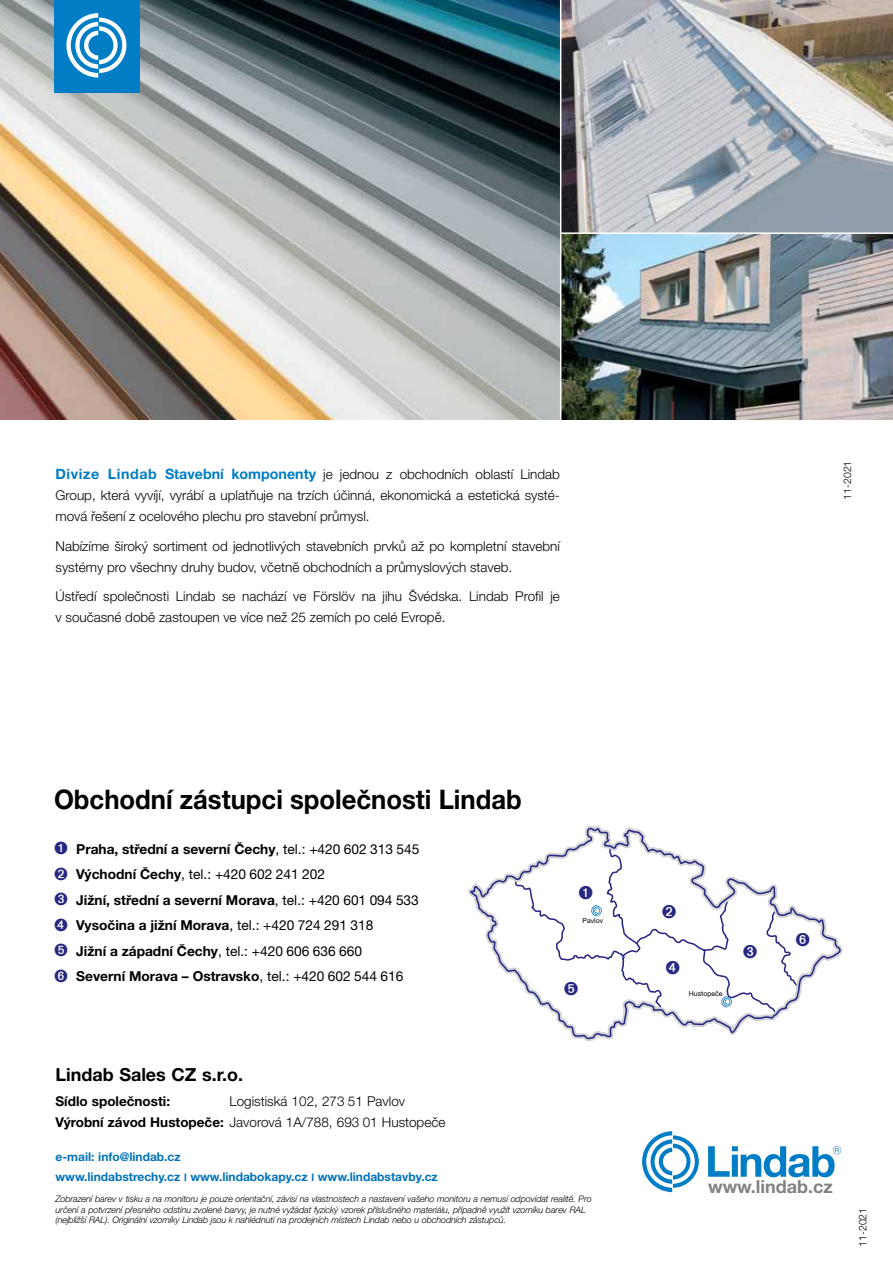
<style>
.page{position:relative;width:893px;height:1263px;background:#fff}
.page>*{position:absolute;margin:0;border:0;box-sizing:border-box;transform-origin:0 0}
.t1{font:700 27px "Helvetica Neue CE";color:#000;scale:.95 1}
.t2{font:700 18px "Helvetica Neue CE";color:#000}
.t3{font:700 18px "Helvetica Neue CE";color:#808285}
.t4{font:17.7px/25.5px "Zapf Dingbats ITC";color:#282781;text-align:justify}
.t5{font:700 13.65px/25.5px "Helvetica Neue CE";color:#000}
.t6{font:300 13.5px/21px "Helvetica Neue CE";color:#000}
.t7{font:700 13.5px "Helvetica Neue CE";color:#000}
.t8{font:700 12px/19.5px "Helvetica Neue CE";color:#0072bb}
.t9{font:300 10.5px "Helvetica Neue CE";color:#000}
.t10{font:italic 300 9px/10.5px "Helvetica Neue CE";letter-spacing:-.01em;color:#000}
.t11{font:6.9px "Helvetica Neue";color:#000}
.s1{font-weight:700;font-size:14.25px;color:#007dc5}
.s2{font-weight:400}
.s3{font-weight:700}
.s4{font-size:10.5px}
</style>
<div class="page">
<img style="left:0;top:0;width:893px;height:420px">
<div style="left:54px;top:0;width:85px;height:93px;background:#007dc5"></div>
<svg style="left:66px;top:13px;width:60px;height:65px"></svg>
<svg style="left:708px;top:1146px;width:133px;height:31px"></svg>
<svg style="left:642px;top:1131px;width:57px;height:61px"></svg>
<svg style="left:469px;top:826px;width:374px;height:215px"></svg>
<hr style="left:560px;top:0;width:1px;height:423px;background:#fff">
<hr style="left:561px;top:232px;width:332px;height:2px;background:#fff">
<svg style="left:513px;top:844px;width:296px;height:170px"></svg>
<p class="t6" style="left:56px;top:464px;width:506px;text-align:justify"><span class="s1">Divize Lindab Stavební komponenty</span> je jednou z obchodních oblastí Lindab Group, která vyvíjí, vyrábí a uplatňuje na trzích účinná, ekonomická a estetická systé‑ mová řešení z ocelového plechu pro stavební průmysl.</p>
<p class="t6" style="left:56px;top:536px;width:506px">Nabízíme široký sortiment od jednotlivých stavebních prvků až po kompletní stavební systémy pro všechny druhy budov, včetně obchodních a průmyslových staveb.</p>
<p class="t6" style="left:56px;top:586px;width:506px">Ústředí společnosti Lindab se nachází ve Förslöv na jihu Švédska. Lindab Profil je v současné době zastoupen ve více než 25 zemích po celé Evropě.</p>
<h1 class="t1" style="left:54px;top:784px;width:494px">Obchodní zástupci společnosti Lindab</h1>
<p class="t5" style="left:76px;top:836px;width:345px">Praha, střední a severní Čechy<span class="s2">, tel.: +420 602 313 545<br></span>Východní Čechy<span class="s2">, tel.: +420 602 241 202<br></span>Jižní, střední a severní Morava<span class="s2">, tel.: +420 601 094 533<br></span>Vysočina a jižní Morava<span class="s2">, tel.: +420 724 291 318<br></span>Jižní a západní Čechy<span class="s2">, tel.: +420 606 636 660<br></span>Severní Morava – Ostravsko<span class="s2">, tel.: +420 602 544 616</span></p>
<h3 class="t4" style="left:54px;top:836px;width:15px">➊<br>➋<br>➌<br>➍<br>➎<br>➏</h3>
<h2 class="t2" style="left:55px;top:1064px;width:189px">Lindab Sales CZ s.r.o.</h2>
<p class="t7" style="left:55px;top:1094px;width:116px">Sídlo společnosti:</p>
<p class="t6" style="left:56px;top:1091px;width:391px;text-indent:174px">Logistiská 102, 273 51 Pavlov<br><span class="s3">Výrobní závod Hustopeče:</span> Javorová 1A/788, 693 01 Hustopeče</p>
<p class="t8" style="left:55px;top:1147px;width:384px">e‑mail: info@lindab.cz<br>www.lindabstrechy.cz <span class="s4">l</span> www.lindabokapy.cz <span class="s4">l</span> www.lindabstavby.cz</p>
<p class="t11" style="left:583px;top:916px;width:22px">Pavlov</p>
<p class="t10" style="left:55px;top:1194px;width:538px">Zobrazení barev v tisku a na monitoru je pouze orientační, závisí na vlastnostech a nastavení vašeho monitoru a nemusí odpovídat realitě. Pro určení a potvrzení přesného odstínu zvolené barvy, je nutné vyžádat fyzický vzorek příslušného materiálu, případně využít vzorníku barev RAL (nejbližší RAL). Originální vzorníky Lindab jsou k nahlédnutí na prodejních místech Lindab nebo u obchodních zástupců.</p>
<p class="t9" style="left:842px;top:500px;width:40px;rotate:-90deg">11‑2021</p>
<p class="t11" style="left:689px;top:989px;width:35px">Hustopeče</p>
<h2 class="t3" style="left:708px;top:1177px;width:126px">www.lindab.cz</h2>
<p class="t9" style="left:857px;top:1247px;width:40px;rotate:-90deg">11‑2021</p>
</div>
